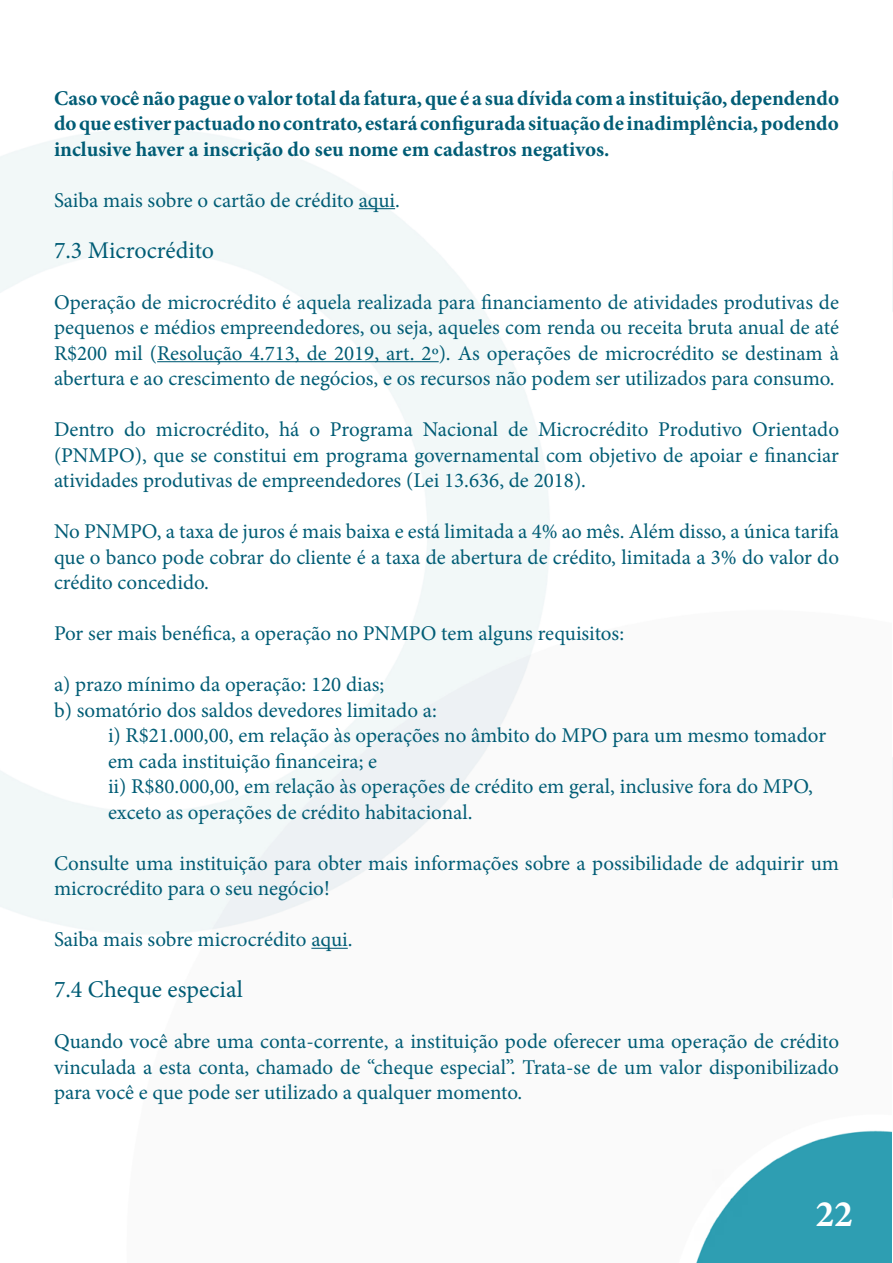
<style>
.page{position:relative;width:893px;height:1263px;background:#fff}
.page>*{position:absolute;margin:0;border:0;box-sizing:border-box;transform-origin:0 0}
.t1{font:700 37.5px "Minion Pro";color:#fff}
.t2{font:24px "Minion Pro";color:#005c75}
.t3{font:21px/25.5px "Minion Pro";color:#005c75;text-align:justify}
.t4{font:700 21px/25.5px "Minion Pro";color:#005c75;text-align:justify}
</style>
<div class="page">
<img style="left:0;top:129px;width:893px;height:1134px">
<hr style="left:359px;top:208px;width:36px;height:1px;background:#005c75">
<hr style="left:157px;top:361px;width:282px;height:1px;background:#005c75">
<hr style="left:311px;top:948px;width:37px;height:1px;background:#005c75">
<p class="t4" style="left:54px;top:85px;width:787px">Caso você não pague o valor total da fatura, que é a sua dívida com a instituição, dependendo do que estiver pactuado no contrato, estará configurada situação de inadimplência, podendo inclusive haver a inscrição do seu nome em cadastros negativos.</p>
<p class="t3" style="left:54px;top:187px;width:347px">Saiba mais sobre o cartão de crédito aqui.</p>
<p class="t2" style="left:54px;top:234px;width:162px">7.3 Microcrédito</p>
<p class="t3" style="left:54px;top:289px;width:787px">Operação de microcrédito é aquela realizada para financiamento de atividades produtivas de pequenos e médios empreendedores, ou seja, aqueles com renda ou receita bruta anual de até R$200 mil (Resolução 4.713, de 2019, art. 2º). As operações de microcrédito se destinam à abertura e ao crescimento de negócios, e os recursos não podem ser utilizados para consumo.</p>
<p class="t3" style="left:54px;top:417px;width:786px">Dentro do microcrédito, há o Programa Nacional de Microcrédito Produtivo Orientado (PNMPO), que se constitui em programa governamental com objetivo de apoiar e financiar atividades produtivas de empreendedores (Lei 13.636, de 2018).</p>
<p class="t3" style="left:54px;top:519px;width:786px">No PNMPO, a taxa de juros é mais baixa e está limitada a 4% ao mês. Além disso, a única tarifa que o banco pode cobrar do cliente é a taxa de abertura de crédito, limitada a 3% do valor do crédito concedido.</p>
<p class="t3" style="left:54px;top:621px;width:572px">Por ser mais benéfica, a operação no PNMPO tem alguns requisitos:</p>
<p class="t3" style="left:54px;top:672px;width:332px">a) prazo mínimo da operação: 120 dias;</p>
<p class="t3" style="left:54px;top:697px;width:384px">b) somatório dos saldos devedores limitado a:</p>
<p class="t3" style="left:108px;top:723px;width:720px">i) R$21.000,00, em relação às operações no âmbito do MPO para um mesmo tomador</p>
<p class="t3" style="left:108px;top:748px;width:271px">em cada instituição financeira; e</p>
<p class="t3" style="left:108px;top:774px;width:707px">ii) R$80.000,00, em relação às operações de crédito em geral, inclusive fora do MPO,</p>
<p class="t3" style="left:108px;top:799px;width:366px">exceto as operações de crédito habitacional.</p>
<p class="t3" style="left:54px;top:850px;width:786px">Consulte uma instituição para obter mais informações sobre a possibilidade de adquirir um microcrédito para o seu negócio!</p>
<p class="t3" style="left:54px;top:927px;width:300px">Saiba mais sobre microcrédito aqui.</p>
<p class="t2" style="left:54px;top:973px;width:190px">7.4 Cheque especial</p>
<p class="t3" style="left:54px;top:1029px;width:786px">Quando você abre uma conta-corrente, a instituição pode oferecer uma operação de crédito vinculada a esta conta, chamado de “cheque especial”. Trata-se de um valor disponibilizado para você e que pode ser utilizado a qualquer momento.</p>
<h1 class="t1" style="left:815px;top:1188px;width:39px">22</h1>
</div>
